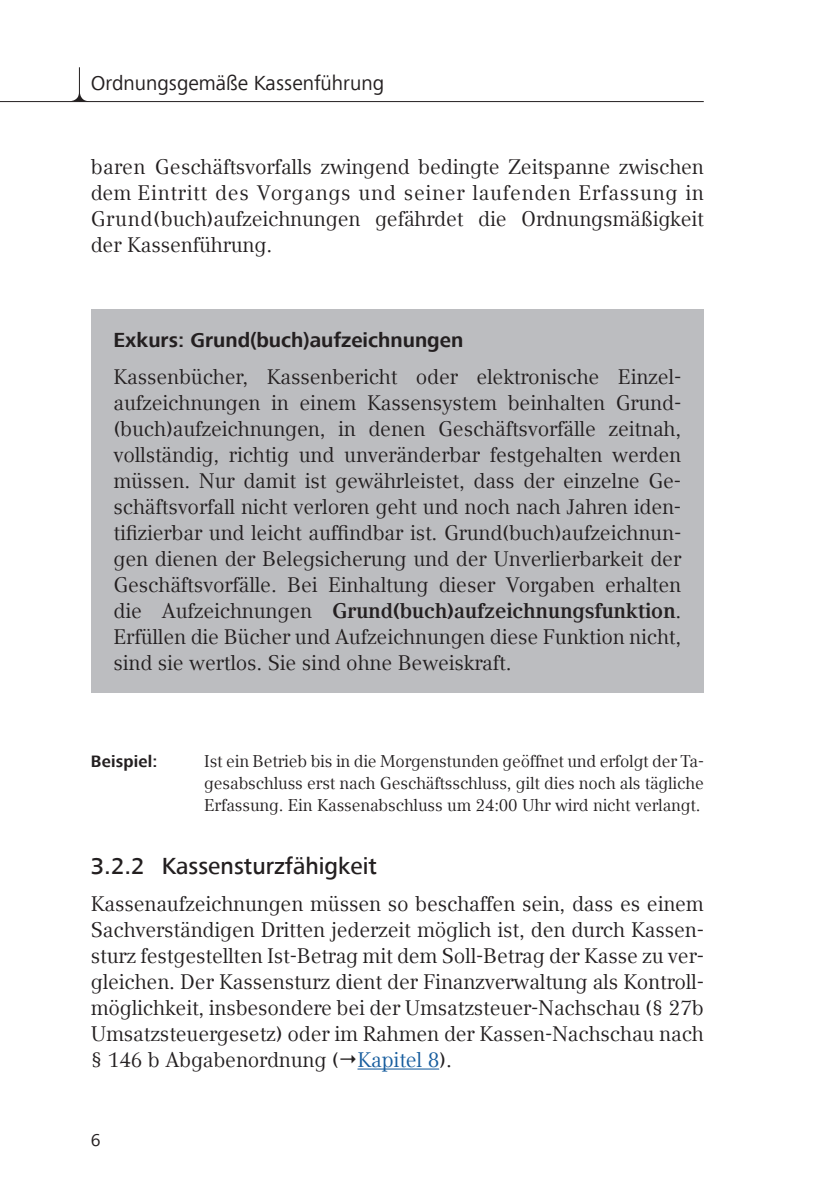
<style>
.page{position:relative;width:840px;height:1191px;background:#fff}
.page>*{position:absolute;margin:0;border:0;box-sizing:border-box;transform-origin:0 0}
.t1{font:500 24px "Frutiger Next Com";color:#231f20}
.t2{font:21px/26px "Compatil TDATEV";color:#231f20;text-align:justify}
.t3{font:700 21px "Frutiger Next Com";color:#231f20}
.t4{font:21px "Frutiger Next Com";color:#231f20}
.t5{font:18px "Frutiger Next Com";color:#231f20}
.t6{font:17px/22px "Compatil TDATEV";color:#231f20;text-align:justify}
.t7{font:700 17px "Frutiger Next Com";letter-spacing:.015em;color:#231f20}
.s1{font-weight:700}
.s2{color:#175d9e}
</style>
<div class="page">
<hr style="left:0;top:101px;width:703px;height:1px;background:#231f20">
<hr style="left:79px;top:67px;width:1px;height:35px;background:#231f20">
<svg style="left:70px;top:93px;width:17px;height:9px"></svg>
<hr style="left:357px;top:1068px;width:82px;height:1px;background:#175d9e">
<div style="left:91px;top:309px;width:612px;height:384px;background:#bcbdc0"></div>
<p class="t4" style="left:91px;top:71px;width:294px">Ordnungsgemäße Kassenführung</p>
<p class="t2" style="left:91px;top:154px;width:614px">baren Geschäftsvorfalls zwingend bedingte Zeitspanne zwischen dem Eintritt des Vorgangs und seiner laufenden Erfassung in Grund(buch)aufzeichnungen gefährdet die Ordnungsmäßigkeit der Kassenführung.</p>
<p class="t3" style="left:113px;top:328px;width:351px">Exkurs: Grund(buch)aufzeichnungen</p>
<p class="t2" style="left:113px;top:364px;width:568px">Kassenbücher, Kassenbericht oder elektronische Einzel&shy;aufzeichnungen in einem Kassensystem beinhalten Grund-(buch)aufzeichnungen, in denen Geschäftsvorfälle zeitnah, vollständig, richtig und unveränderbar festgehalten werden müssen. Nur damit ist gewährleistet, dass der einzelne Ge&shy;schäftsvorfall nicht verloren geht und noch nach Jahren iden&shy;tifizierbar und leicht auffindbar ist. Grund(buch)aufzeichnun&shy;gen dienen der Belegsicherung und der Unverlierbarkeit der Geschäftsvorfälle. Bei Einhaltung dieser Vorgaben erhalten die Aufzeichnungen <span class="s1">Grund(buch)aufzeichnungsfunktion</span>.<br>Erfüllen die Bücher und Aufzeichnungen diese Funktion nicht, sind sie wertlos. Sie sind ohne Beweiskraft.</p>
<p class="t7" style="left:91px;top:752px;width:68px">Beispiel:</p>
<p class="t6" style="left:204px;top:750px;width:500px">Ist ein Betrieb bis in die Morgenstunden geöffnet und erfolgt der Ta&shy;gesabschluss erst nach Geschäftsschluss, gilt dies noch als tägliche Erfassung. Ein Kassenabschluss um 24:00 Uhr wird nicht verlangt.</p>
<p class="t1" style="left:91px;top:852px;width:287px">3.2.2 Kassensturzfähigkeit</p>
<p class="t2" style="left:91px;top:891px;width:614px">Kassenaufzeichnungen müssen so beschaffen sein, dass es einem Sachverständigen Dritten jederzeit möglich ist, den durch Kassen&shy;sturz festgestellten Ist-Betrag mit dem Soll-Betrag der Kasse zu ver&shy;gleichen. Der Kassensturz dient der Finanzverwaltung als Kontroll&shy;möglichkeit, insbesondere bei der Umsatzsteuer-Nachschau (§ 27b Umsatzsteuergesetz) oder im Rahmen der Kassen-Nachschau nach § 146 b Abgabenordnung ( <span class="s2">Kapitel 8</span>).</p>
<p class="t5" style="left:91px;top:1129px;width:11px">6</p>
</div>
